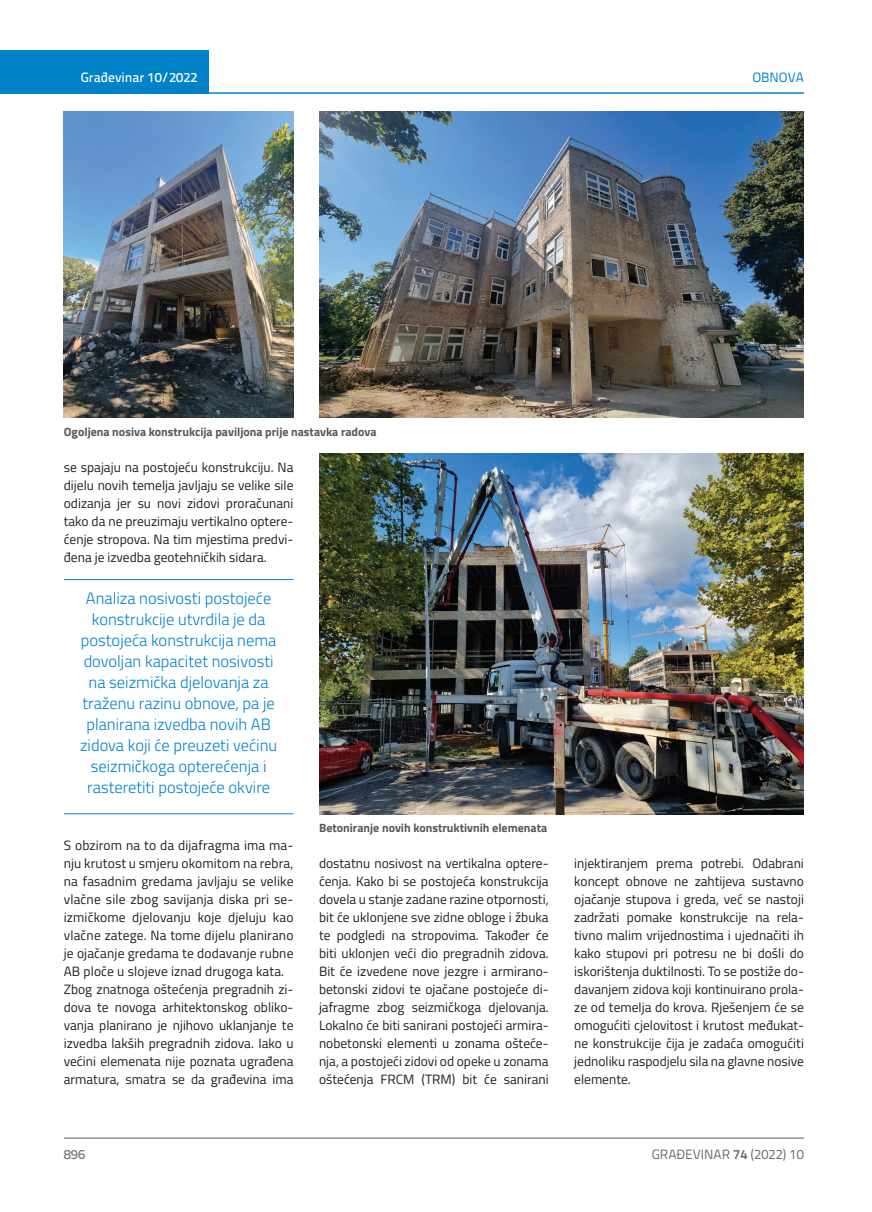
<style>
.page{position:relative;width:872px;height:1212px;background:#fff}
.page>*{position:absolute;margin:0;border:0;box-sizing:border-box;transform-origin:0 0}
.t1{font:300 16.5px/21px "Titillium";color:#0082c8;text-align:center}
.t2{font:13.5px/18px "Titillium";color:#231f20;text-align:justify}
.t3{font:13.5px "Titillium Text 22 L";color:#6c6d70}
.t4{font:500 13.5px "Titillium Text 22 L";color:#fff}
.t5{font:13.5px "Titillium Text 22 L";color:#0082c8}
.t6{font:500 13.5px "Titillium Text 22 L";color:#787a7d}
.t7{font:700 12px "Titillium";color:#57585a}
.s1{font-weight:700}
</style>
<div class="page">
<div style="left:0;top:50px;width:208px;height:44px;background:#0082c8"></div>
<hr style="left:0;top:92px;width:804px;height:2px;background:#0082c8">
<hr style="left:64px;top:1138px;width:740px;height:1px;background:#57585a">
<hr style="left:64px;top:579px;width:229px;height:1px;background:#0082c8">
<hr style="left:64px;top:813px;width:229px;height:1px;background:#0082c8">
<img style="left:64px;top:112px;width:229px;height:306px">
<img style="left:319px;top:112px;width:485px;height:306px">
<img style="left:319px;top:454px;width:485px;height:360px">
<p class="t4" style="left:81px;top:67px;width:118px">Građevinar 10/2022</p>
<p class="t5" style="left:752px;top:68px;width:53px">OBNOVA</p>
<p class="t7" style="left:64px;top:422px;width:314px">Ogoljena nosiva konstrukcija paviljona prije nastavka radova</p>
<p class="t2" style="left:64px;top:457px;width:231px">se spajaju na postojeću konstrukciju. Na dijelu novih temelja javljaju se velike sile odizanja jer su novi zidovi proračunani tako da ne preuzimaju vertikalno optere&shy;ćenje stropova. Na tim mjestima predvi&shy;đena je izvedba geotehničkih sidara.</p>
<p class="t1" style="left:80px;top:587px;width:199px">Analiza nosivosti postojeće konstrukcije utvrdila je da postojeća konstrukcija nema dovoljan kapacitet nosivosti na seizmička djelovanja za traženu razinu obnove, pa je planirana izvedba novih AB zidova koji će preuzeti većinu seizmičkoga opterećenja i rasteretiti postojeće okvire</p>
<p class="t2" style="left:64px;top:836px;width:231px;text-align:left">S obzirom na to da dijafragma ima ma&shy;nju krutost u smjeru okomitom na rebra, na fasadnim gredama javljaju se velike vlačne sile zbog savijanja diska pri se&shy;izmičkome djelovanju koje djeluju kao vlačne zatege. Na tome dijelu planirano je ojačanje gredama te dodavanje rubne AB ploče u slojeve iznad drugoga kata.<br>Zbog znatnoga oštećenja pregradnih zi&shy;dova te novoga arhitektonskog obliko&shy;vanja planirano je njihovo uklanjanje te izvedba lakših pregradnih zidova. Iako u većini elemenata nije poznata ugrađena armatura, smatra se da građevina ima</p>
<p class="t7" style="left:319px;top:819px;width:230px">Betoniranje novih konstruktivnih elemenata</p>
<p class="t2" style="left:319px;top:854px;width:231px">dostatnu nosivost na vertikalna optere&shy;ćenja. Kako bi se postojeća konstrukcija dovela u stanje zadane razine otpornosti, bit će uklonjene sve zidne obloge i žbuka te podgledi na stropovima. Također će biti uklonjen veći dio pregradnih zidova.<br>Bit će izvedene nove jezgre i armirano&shy;betonski zidovi te ojačane postojeće di&shy;jafragme zbog seizmičkoga djelovanja.<br>Lokalno će biti sanirani postojeći armira&shy;nobetonski elementi u zonama ošteće&shy;nja, a postojeći zidovi od opeke u zonama oštećenja FRCM (TRM) bit će sanirani</p>
<p class="t2" style="left:574px;top:854px;width:231px">injektiranjem prema potrebi. Odabrani koncept obnove ne zahtijeva sustavno ojačanje stupova i greda, već se nastoji zadržati pomake konstrukcije na rela&shy;tivno malim vrijednostima i ujednačiti ih kako stupovi pri potresu ne bi došli do iskorištenja duktilnosti. To se postiže do&shy;davanjem zidova koji kontinuirano prola&shy;ze od temelja do krova. Rješenjem će se omogućiti cjelovitost i krutost međukat&shy;ne konstrukcije čija je zadaća omogućiti jednoliku raspodjelu sila na glavne nosive elemente.</p>
<p class="t6" style="left:64px;top:1144px;width:23px">896</p>
<p class="t3" style="left:652px;top:1144px;width:154px">GRAĐEVINAR <span class="s1">74</span> (2022) 10</p>
</div>
